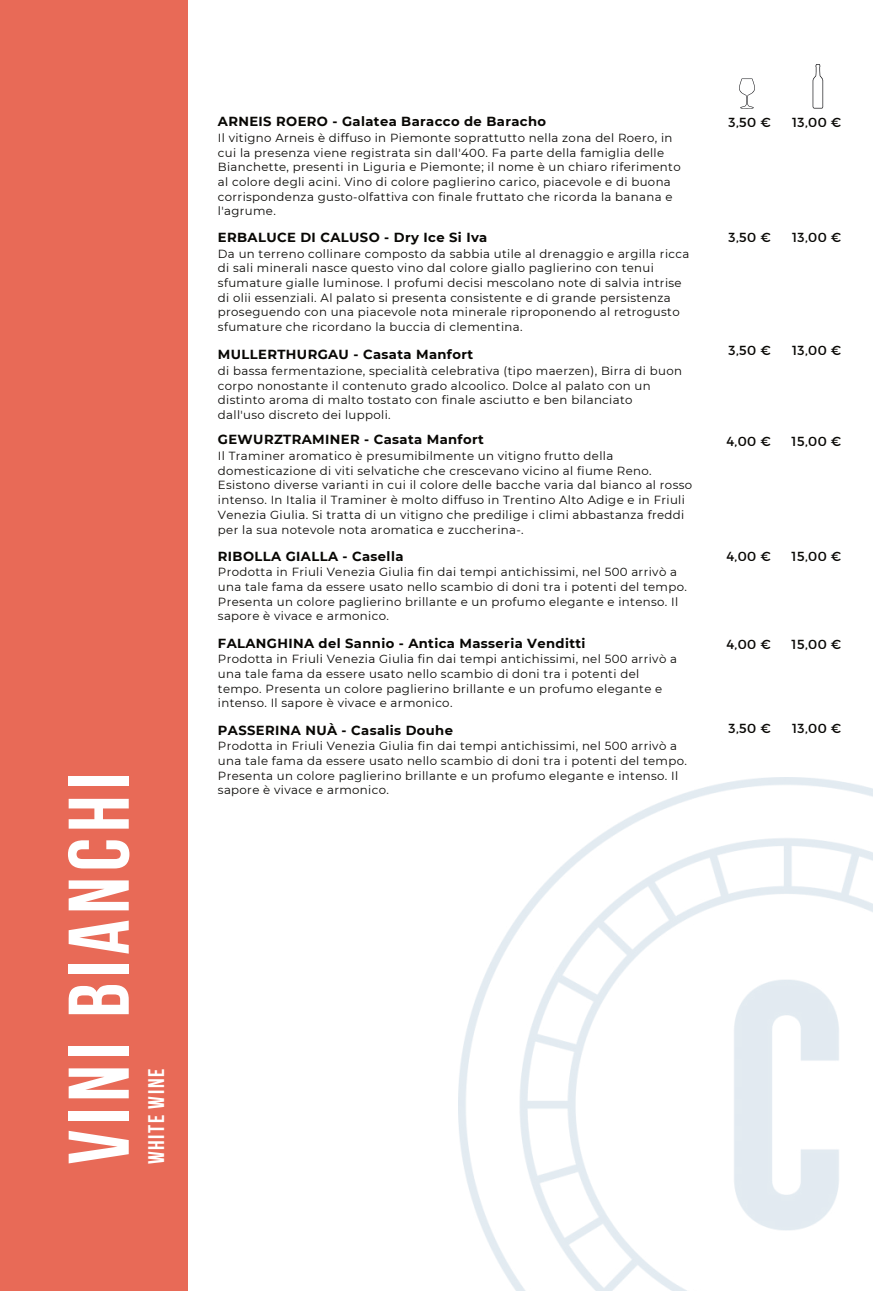
<style>
.page{position:relative;width:873px;height:1291px;background:#fff}
.page>*{position:absolute;margin:0;border:0;box-sizing:border-box;transform-origin:0 0}
.t1{font:85.75px "Bebas Neue Cyrillic";letter-spacing:.07em;color:#fff}
.t2{font:22.57px "Bebas Neue Cyrillic";letter-spacing:.07em;color:#fff}
.t3{font:700 13.12px "Montserrat";letter-spacing:.03em;color:#080704}
.t4{font:13.12px "Montserrat";letter-spacing:.03em;color:#080704}
.t5{font:11.72px/14.7px "Montserrat";letter-spacing:.03em;color:#080704}
</style>
<div class="page">
<div style="left:0;top:0;width:188px;height:1290px;background:#e86a57"></div>
<svg style="left:812px;top:64px;width:11px;height:44px"></svg>
<svg style="left:739px;top:79px;width:16px;height:30px"></svg>
<img style="left:459px;top:777px;width:414px;height:513px">
<h1 class="t1" style="left:52px;top:1164px;width:392px;rotate:-90deg">vini bianchi</h1>
<h2 class="t2" style="left:144px;top:1164px;width:97px;rotate:-90deg">WHITE WINE</h2>
<p class="t3" style="left:218px;top:112px;width:330px">ARNEIS ROERO - Galatea Baracco de Baracho</p>
<p class="t5" style="left:218px;top:130px;width:464px">Il vitigno Arneis è diffuso in Piemonte soprattutto nella zona del Roero, in cui la presenza viene registrata sin dall'400. Fa parte della famiglia delle Bianchette, presenti in Liguria e Piemonte; il nome è un chiaro riferimento al colore degli acini. Vino di colore paglierino carico, piacevole e di buona corrispondenza gusto-olfattiva con finale fruttato che ricorda la banana e l'agrume.</p>
<p class="t3" style="left:218px;top:228px;width:271px">ERBALUCE DI CALUSO - Dry Ice Si Iva</p>
<p class="t5" style="left:218px;top:245px;width:473px">Da un terreno collinare composto da sabbia utile al drenaggio e argilla ricca di sali minerali nasce questo vino dal colore giallo paglierino con tenui sfumature gialle luminose. I profumi decisi mescolano note di salvia intrise di olii essenziali. Al palato si presenta consistente e di grande persistenza proseguendo con una piacevole nota minerale riproponendo al retrogusto sfumature che ricordano la buccia di clementina.</p>
<p class="t3" style="left:218px;top:345px;width:257px">MULLERTHURGAU - Casata Manfort</p>
<p class="t5" style="left:218px;top:363px;width:466px">di bassa fermentazione, specialità celebrativa (tipo maerzen), Birra di buon corpo nonostante il contenuto grado alcoolico. Dolce al palato con un distinto aroma di malto tostato con finale asciutto e ben bilanciato dall'uso discreto dei luppoli.</p>
<p class="t3" style="left:218px;top:430px;width:267px">GEWURZTRAMINER - Casata Manfort</p>
<p class="t5" style="left:218px;top:448px;width:476px">Il Traminer aromatico è presumibilmente un vitigno frutto della domesticazione di viti selvatiche che crescevano vicino al fiume Reno.<br>Esistono diverse varianti in cui il colore delle bacche varia dal bianco al rosso intenso. In Italia il Traminer è molto diffuso in Trentino Alto Adige e in Friuli Venezia Giulia. Si tratta di un vitigno che predilige i climi abbastanza freddi per la sua notevole nota aromatica e zuccherina-.</p>
<p class="t3" style="left:218px;top:546px;width:187px">RIBOLLA GIALLA - Casella</p>
<p class="t5" style="left:218px;top:564px;width:470px">Prodotta in Friuli Venezia Giulia fin dai tempi antichissimi, nel 500 arrivò a una tale fama da essere usato nello scambio di doni tra i potenti del tempo.<br>Presenta un colore paglierino brillante e un profumo elegante e intenso. Il sapore è vivace e armonico.</p>
<p class="t3" style="left:218px;top:633px;width:369px">FALANGHINA del Sannio - Antica Masseria Venditti</p>
<p class="t5" style="left:218px;top:651px;width:461px">Prodotta in Friuli Venezia Giulia fin dai tempi antichissimi, nel 500 arrivò a una tale fama da essere usato nello scambio di doni tra i potenti del tempo. Presenta un colore paglierino brillante e un profumo elegante e intenso. Il sapore è vivace e armonico.</p>
<p class="t3" style="left:218px;top:720px;width:237px">PASSERINA NUÀ - Casalis Douhe</p>
<p class="t5" style="left:218px;top:738px;width:470px">Prodotta in Friuli Venezia Giulia fin dai tempi antichissimi, nel 500 arrivò a una tale fama da essere usato nello scambio di doni tra i potenti del tempo.<br>Presenta un colore paglierino brillante e un profumo elegante e intenso. Il sapore è vivace e armonico.</p>
<p class="t4" style="left:728px;top:114px;width:44px">3,50 €</p>
<p class="t4" style="left:792px;top:114px;width:51px">13,00 €</p>
<p class="t4" style="left:728px;top:229px;width:44px">3,50 €</p>
<p class="t4" style="left:792px;top:229px;width:51px">13,00 €</p>
<p class="t4" style="left:728px;top:342px;width:44px">3,50 €</p>
<p class="t4" style="left:792px;top:342px;width:51px">13,00 €</p>
<p class="t4" style="left:726px;top:433px;width:46px">4,00 €</p>
<p class="t4" style="left:791px;top:433px;width:51px">15,00 €</p>
<p class="t4" style="left:726px;top:548px;width:46px">4,00 €</p>
<p class="t4" style="left:791px;top:548px;width:51px">15,00 €</p>
<p class="t4" style="left:726px;top:636px;width:46px">4,00 €</p>
<p class="t4" style="left:791px;top:636px;width:51px">15,00 €</p>
<p class="t4" style="left:728px;top:720px;width:44px">3,50 €</p>
<p class="t4" style="left:792px;top:720px;width:51px">13,00 €</p>
</div>
